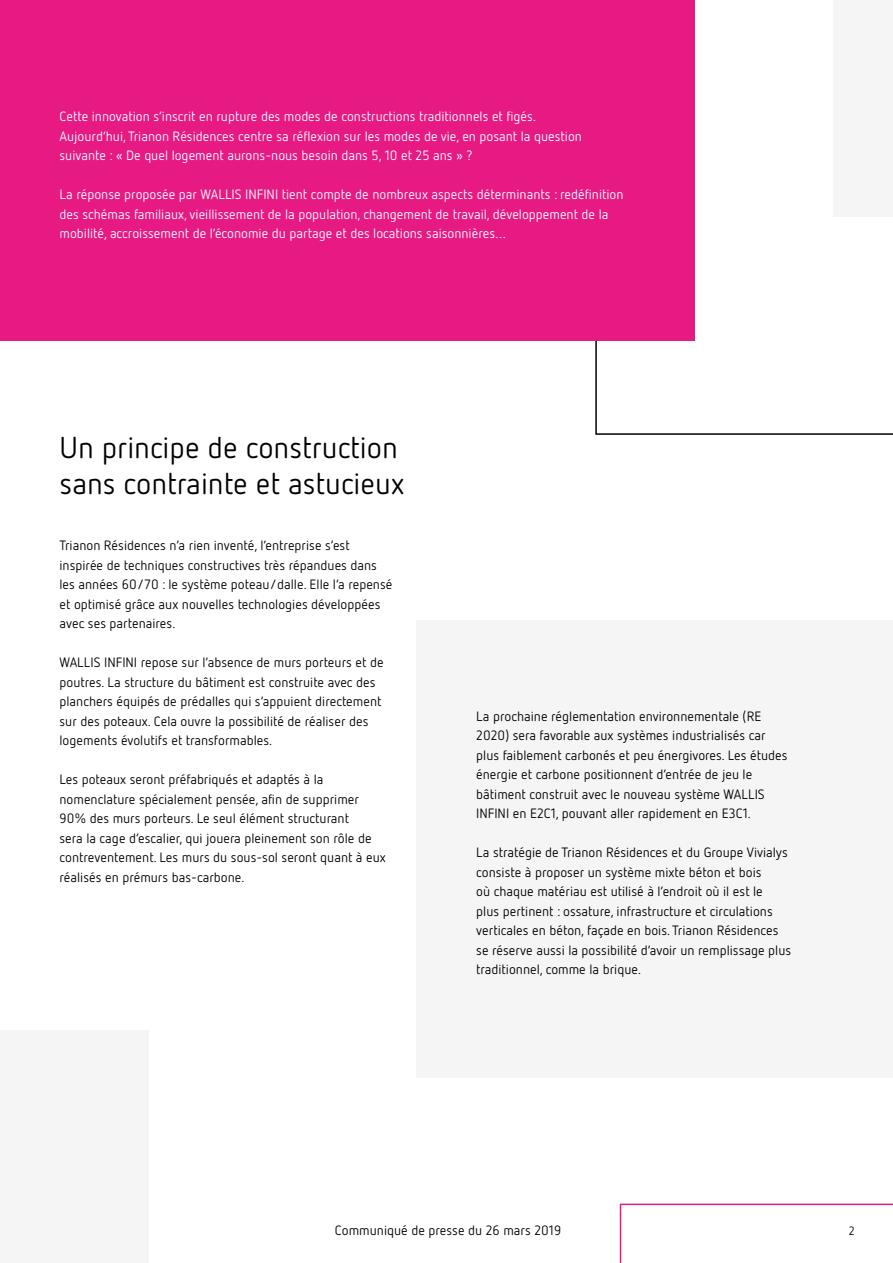
<style>
.page{position:relative;width:893px;height:1263px;background:#fff}
.page>*{position:absolute;margin:0;border:0;box-sizing:border-box;transform-origin:0 0}
.t1{font:30px/36px "Netto OT";color:#000}
.t2{font:13.5px/19.5px "Netto OT";color:#000}
.t3{font:13.5px/19.5px "Netto OT";color:#fff}
.t4{font:12px "Netto OT";color:#000}
</style>
<div class="page">
<div style="left:0;top:1030px;width:149px;height:233px;background:#f5f5f5"></div>
<div style="left:417px;top:620px;width:476px;height:458px;background:#f5f5f5"></div>
<svg style="left:595px;top:0;width:298px;height:435px"></svg>
<div style="left:0;top:0;width:694px;height:340px;background:#e71a84"></div>
<svg style="left:620px;top:1203px;width:273px;height:60px"></svg>
<p class="t3" style="left:60px;top:106px;width:524px">Cette innovation s’inscrit en rupture des modes de constructions traditionnels et figés.<br>Aujourd’hui, Trianon Résidences centre sa réflexion sur les modes de vie, en posant la question suivante : « De quel logement aurons-nous besoin dans 5, 10 et 25 ans » ?</p>
<p class="t3" style="left:60px;top:184px;width:565px">La réponse proposée par WALLIS INFINI tient compte de nombreux aspects déterminants : redéfinition des schémas familiaux, vieillissement de la population, changement de travail, développement de la mobilité, accroissement de l’économie du partage et des locations saisonnières…</p>
<h1 class="t1" style="left:60px;top:429px;width:346px">Un principe de construction sans contrainte et astucieux</h1>
<p class="t2" style="left:60px;top:536px;width:334px">Trianon Résidences n’a rien inventé, l’entreprise s’est inspirée de techniques constructives très répandues dans les années 60/70 : le système poteau/dalle. Elle l’a repensé et optimisé grâce aux nouvelles technologies développées avec ses partenaires.</p>
<p class="t2" style="left:60px;top:653px;width:326px">WALLIS INFINI repose sur l’absence de murs porteurs et de poutres. La structure du bâtiment est construite avec des planchers équipés de prédalles qui s’appuient directement sur des poteaux. Cela ouvre la possibilité de réaliser des logements évolutifs et transformables.</p>
<p class="t2" style="left:60px;top:770px;width:328px">Les poteaux seront préfabriqués et adaptés à la nomenclature spécialement pensée, afin de supprimer 90% des murs porteurs. Le seul élément structurant<br>sera la cage d’escalier, qui jouera pleinement son rôle de contreventement. Les murs du sous-sol seront quant à eux réalisés en prémurs bas-carbone.</p>
<p class="t2" style="left:476px;top:706px;width:313px">La prochaine réglementation environnementale (RE 2020) sera favorable aux systèmes industrialisés car plus faiblement carbonés et peu énergivores. Les études énergie et carbone positionnent d’entrée de jeu le bâtiment construit avec le nouveau système WALLIS INFINI en E2C1, pouvant aller rapidement en E3C1.</p>
<p class="t2" style="left:476px;top:842px;width:316px">La stratégie de Trianon Résidences et du Groupe Vivialys consiste à proposer un système mixte béton et bois<br>où chaque matériau est utilisé à l’endroit où il est le<br>plus pertinent : ossature, infrastructure et circulations verticales en béton, façade en bois. Trianon Résidences se réserve aussi la possibilité d’avoir un remplissage plus traditionnel, comme la brique.</p>
<p class="t2" style="left:335px;top:1220px;width:228px">Communiqué de presse du 26 mars 2019</p>
<p class="t4" style="left:849px;top:1223px;width:8px">2</p>
</div>
